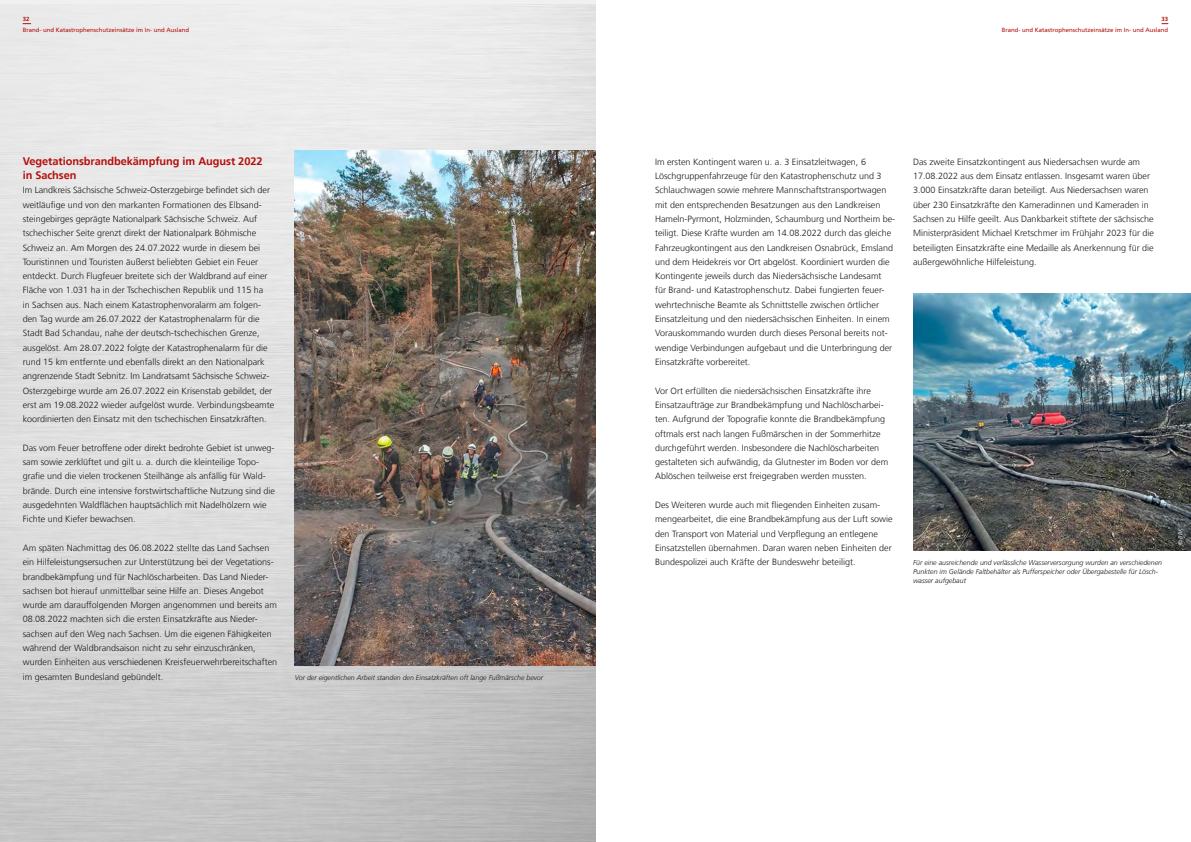
<style>
.page{position:relative;width:1191px;height:842px;background:#fff}
.page>*{position:absolute;margin:0;border:0;box-sizing:border-box;transform-origin:0 0}
.t1{font:700 11px/14.3px "NDS Frutiger";letter-spacing:-.005em;color:#b4100d}
.t2{font:300 9px/14.3px "NDS Frutiger";color:#1a1a18}
.t3{font:italic 300 7px/9px "NDS Frutiger";color:#1a1a18}
.t4{font:6px "NDS Frutiger";color:#b4100d}
.t5{font:italic 300 6px "NDS Frutiger";color:#fff}
.t6{font:700 6px "NDS Frutiger";color:#b4100d}
</style>
<div class="page">
<img style="left:0;top:4px;width:595px;height:838px">
<img style="left:295px;top:150px;width:300px;height:515px">
<img style="left:913px;top:293px;width:278px;height:258px">
<p class="t6" style="left:23px;top:15px;width:8px">32</p>
<p class="t4" style="left:23px;top:26px;width:168px">Brand- und Katastrophenschutzeinsätze im In- und Ausland</p>
<p class="t1" style="left:23px;top:154px;width:241px">Vegetationsbrandbekämpfung im August 2022 in Sachsen</p>
<p class="t2" style="left:23px;top:183px;width:253px">Im Landkreis Sächsische Schweiz-Osterzgebirge befindet sich der weitläufige und von den markanten Formationen des Elbsand&shy;steingebirges geprägte Nationalpark Sächsische Schweiz. Auf tschechischer Seite grenzt direkt der Nationalpark Böhmische Schweiz an. Am Morgen des 24.07.2022 wurde in diesem bei Touristinnen und Touristen äußerst beliebten Gebiet ein Feuer entdeckt. Durch Flugfeuer breitete sich der Waldbrand auf einer Fläche von 1.031 ha in der Tschechischen Republik und 115 ha<br>in Sachsen aus. Nach einem Katastrophenvoralarm am folgen&shy;den Tag wurde am 26.07.2022 der Katastrophenalarm für die Stadt Bad Schandau, nahe der deutsch-tschechischen Grenze, ausgelöst. Am 28.07.2022 folgte der Katastrophenalarm für die rund 15 km entfernte und ebenfalls direkt an den Nationalpark angrenzende Stadt Sebnitz. Im Landratsamt Sächsische Schweiz-Osterzgebirge wurde am 26.07.2022 ein Krisenstab gebildet, der erst am 19.08.2022 wieder aufgelöst wurde. Verbindungsbeamte koordinierten den Einsatz mit den tschechischen Einsatzkräften.</p>
<p class="t2" style="left:23px;top:441px;width:254px">Das vom Feuer betroffene oder direkt bedrohte Gebiet ist unweg&shy;sam sowie zerklüftet und gilt u. a. durch die kleinteilige Topo&shy;grafie und die vielen trockenen Steilhänge als anfällig für Wald&shy;brände. Durch eine intensive forstwirtschaftliche Nutzung sind die ausgedehnten Waldflächen hauptsächlich mit Nadelhölzern wie Fichte und Kiefer bewachsen.</p>
<p class="t2" style="left:23px;top:541px;width:256px">Am späten Nachmittag des 06.08.2022 stellte das Land Sachsen ein Hilfeleistungsersuchen zur Unterstützung bei der Vegetations&shy;brandbekämpfung und für Nachlöscharbeiten. Das Land Nieder&shy;sachsen bot hierauf unmittelbar seine Hilfe an. Dieses Angebot wurde am darauffolgenden Morgen angenommen und bereits am 08.08.2022 machten sich die ersten Einsatzkräfte aus Nieder&shy;sachsen auf den Weg nach Sachsen. Um die eigenen Fähigkeiten während der Waldbrandsaison nicht zu sehr einzuschränken, wurden Einheiten aus verschiedenen Kreisfeuerwehrbereitschaften im gesamten Bundesland gebündelt.</p>
<p class="t3" style="left:295px;top:673px;width:250px">Vor der eigentlichen Arbeit standen den Einsatzkräften oft lange Fußmärsche bevor</p>
<p class="t5" style="left:585px;top:659px;width:19px;rotate:-90deg">© BBK</p>
<p class="t6" style="left:1161px;top:15px;width:8px">33</p>
<p class="t4" style="left:1002px;top:26px;width:168px">Brand- und Katastrophenschutzeinsätze im In- und Ausland</p>
<p class="t2" style="left:655px;top:155px;width:242px">Im ersten Kontingent waren u. a. 3 Einsatzleitwagen, 6<br>Löschgruppenfahrzeuge für den Katastrophenschutz und 3<br>Schlauchwagen sowie mehrere Mannschaftstransportwagen mit den entsprechenden Besatzungen aus den Landkreisen Hameln-Pyrmont, Holzminden, Schaumburg und Northeim be&shy;teiligt. Diese Kräfte wurden am 14.08.2022 durch das gleiche Fahrzeugkontingent aus den Landkreisen Osnabrück, Emsland und dem Heidekreis vor Ort abgelöst. Koordiniert wurden die Kontingente jeweils durch das Niedersächsische Landesamt<br>für Brand- und Katastrophenschutz. Dabei fungierten feuer&shy;wehrtechnische Beamte als Schnittstelle zwischen örtlicher Einsatzleitung und den niedersächsischen Einheiten. In einem Vorauskommando wurden durch dieses Personal bereits not&shy;wendige Verbindungen aufgebaut und die Unterbringung der Einsatzkräfte vorbereitet.</p>
<p class="t2" style="left:655px;top:383px;width:235px">Vor Ort erfüllten die niedersächsischen Einsatzkräfte ihre Einsatzaufträge zur Brandbekämpfung und Nachlöscharbei&shy;ten. Aufgrund der Topografie konnte die Brandbekämpfung oftmals erst nach langen Fußmärschen in der Sommerhitze durchgeführt werden. Insbesondere die Nachlöscharbeiten gestalteten sich aufwändig, da Glutnester im Boden vor dem Ablöschen teilweise erst freigegraben werden mussten.</p>
<p class="t2" style="left:655px;top:498px;width:239px">Des Weiteren wurde auch mit fliegenden Einheiten zusam&shy;mengearbeitet, die eine Brandbekämpfung aus der Luft sowie den Transport von Material und Verpflegung an entlegene Einsatzstellen übernahmen. Daran waren neben Einheiten der Bundespolizei auch Kräfte der Bundeswehr beteiligt.</p>
<p class="t2" style="left:913px;top:155px;width:242px">Das zweite Einsatzkontingent aus Niedersachsen wurde am 17.08.2022 aus dem Einsatz entlassen. Insgesamt waren über 3.000 Einsatzkräfte daran beteiligt. Aus Niedersachsen waren über 230 Einsatzkräfte den Kameradinnen und Kameraden in Sachsen zu Hilfe geeilt. Aus Dankbarkeit stiftete der sächsische Ministerpräsident Michael Kretschmer im Frühjahr 2023 für die beteiligten Einsatzkräfte eine Medaille als Anerkennung für die außergewöhnliche Hilfeleistung.</p>
<p class="t3" style="left:913px;top:558px;width:250px">Für eine ausreichende und verlässliche Wasserversorgung wurden an verschiedenen<br>Punkten im Gelände Faltbehälter als Pufferspeicher oder Übergabestelle für Lösch&shy;wasser aufgebaut</p>
<p class="t5" style="left:1177px;top:545px;width:19px;rotate:-90deg">© BBK</p>
</div>
